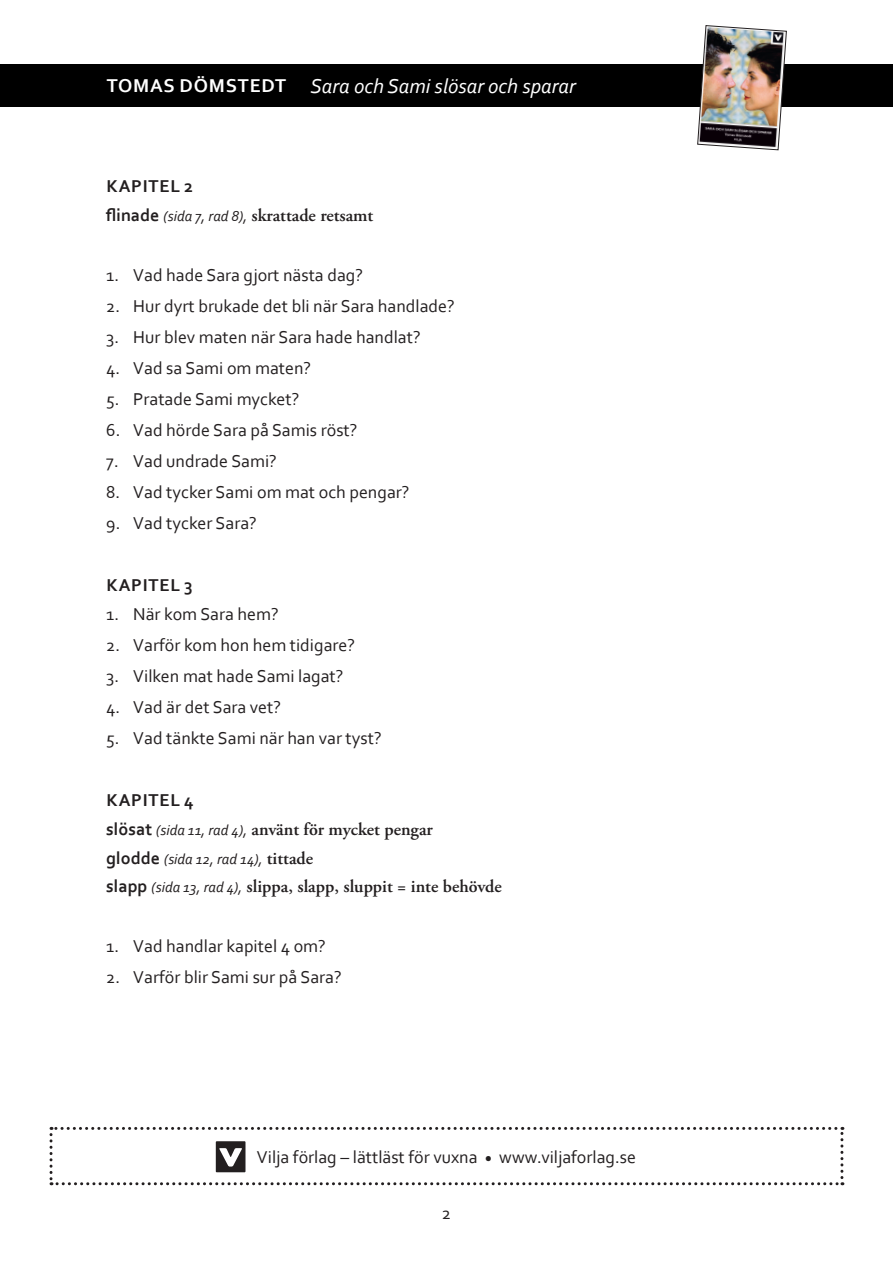
<style>
.page{position:relative;width:893px;height:1263px;background:#fff}
.page>*{position:absolute;margin:0;border:0;box-sizing:border-box;transform-origin:0 0}
.t1{font:italic 21px "Corbel";color:#fff}
.t2{font:18px "Corbel";color:#231f20}
.t3{font:600 18px "Adobe Garamond Pro";color:#231f20}
.t4{font:700 18px "Corbel";letter-spacing:.04em;color:#231f20}
.t5{font:italic 15px "Corbel";color:#231f20}
.s1{font-weight:700;font-style:normal;font-size:19.5px}
.s2{font-family:"Corbel";font-weight:700}
.s3{font-family:"Corbel";font-weight:400;font-style:italic;font-size:15px}
.s4{font-weight:700;font-style:normal;font-size:18px}
.s5{font-family:"Adobe Garamond Pro";font-weight:600;font-style:normal;font-size:18px}
</style>
<div class="page">
<svg style="left:50px;top:1127px;width:793px;height:58px"></svg>
<div style="left:0;top:64px;width:893px;height:42px;background:#000"></div>
<img style="left:697px;top:25px;width:90px;height:125px">
<p class="t1" style="left:107px;top:73px;width:471px"><span class="s1">TOMAS DÖMSTEDT</span> Sara och Sami slösar och sparar</p>
<p class="t4" style="left:107px;top:175px;width:88px">KAPITEL 2</p>
<p class="t3" style="left:106px;top:205px;width:269px"><span class="s2">flinade</span> <span class="s3">(sida 7, rad 8),</span> skrattade retsamt</p>
<p class="t2" style="left:106px;top:264px;width:258px">1. Vad hade Sara gjort nästa dag?</p>
<p class="t2" style="left:106px;top:295px;width:350px">2. Hur dyrt brukade det bli när Sara handlade?</p>
<p class="t2" style="left:106px;top:326px;width:316px">3. Hur blev maten när Sara hade handlat?</p>
<p class="t2" style="left:106px;top:357px;width:206px">4. Vad sa Sami om maten?</p>
<p class="t2" style="left:106px;top:388px;width:195px">5. Pratade Sami mycket?</p>
<p class="t2" style="left:106px;top:419px;width:253px">6. Vad hörde Sara på Samis röst?</p>
<p class="t2" style="left:106px;top:450px;width:172px">7. Vad undrade Sami?</p>
<p class="t2" style="left:106px;top:481px;width:305px">8. Vad tycker Sami om mat och pengar?</p>
<p class="t2" style="left:106px;top:512px;width:152px">9. Vad tycker Sara?</p>
<p class="t4" style="left:107px;top:574px;width:88px">KAPITEL 3</p>
<p class="t2" style="left:106px;top:602px;width:174px">1. När kom Sara hem?</p>
<p class="t2" style="left:106px;top:633px;width:250px">2. Varför kom hon hem tidigare?</p>
<p class="t2" style="left:106px;top:664px;width:239px">3. Vilken mat hade Sami lagat?</p>
<p class="t2" style="left:106px;top:695px;width:176px">4. Vad är det Sara vet?</p>
<p class="t2" style="left:106px;top:726px;width:277px">5. Vad tänkte Sami när han var tyst?</p>
<p class="t4" style="left:107px;top:788px;width:88px">KAPITEL 4</p>
<p class="t3" style="left:106px;top:818px;width:328px"><span class="s2">slösat</span> <span class="s3">(sida 11, rad 4),</span> använt för mycket pengar</p>
<p class="t5" style="left:106px;top:849px;width:208px"><span class="s4">glodde</span> (sida 12, rad 14), <span class="s5">tittade</span></p>
<p class="t3" style="left:106px;top:876px;width:397px"><span class="s2">slapp</span> <span class="s3">(sida 13, rad 4),</span> slippa, slapp, sluppit = inte behövde</p>
<p class="t2" style="left:106px;top:935px;width:221px">1. Vad handlar kapitel 4 om?</p>
<p class="t2" style="left:106px;top:966px;width:237px">2. Varför blir Sami sur på Sara?</p>
<p class="t2" style="left:257px;top:1146px;width:381px">Vilja förlag – lättläst för vuxna <sub>•</sub> www.viljaforlag.se</p>
<p class="t2" style="left:442px;top:1202px;width:11px">2</p>
</div>
